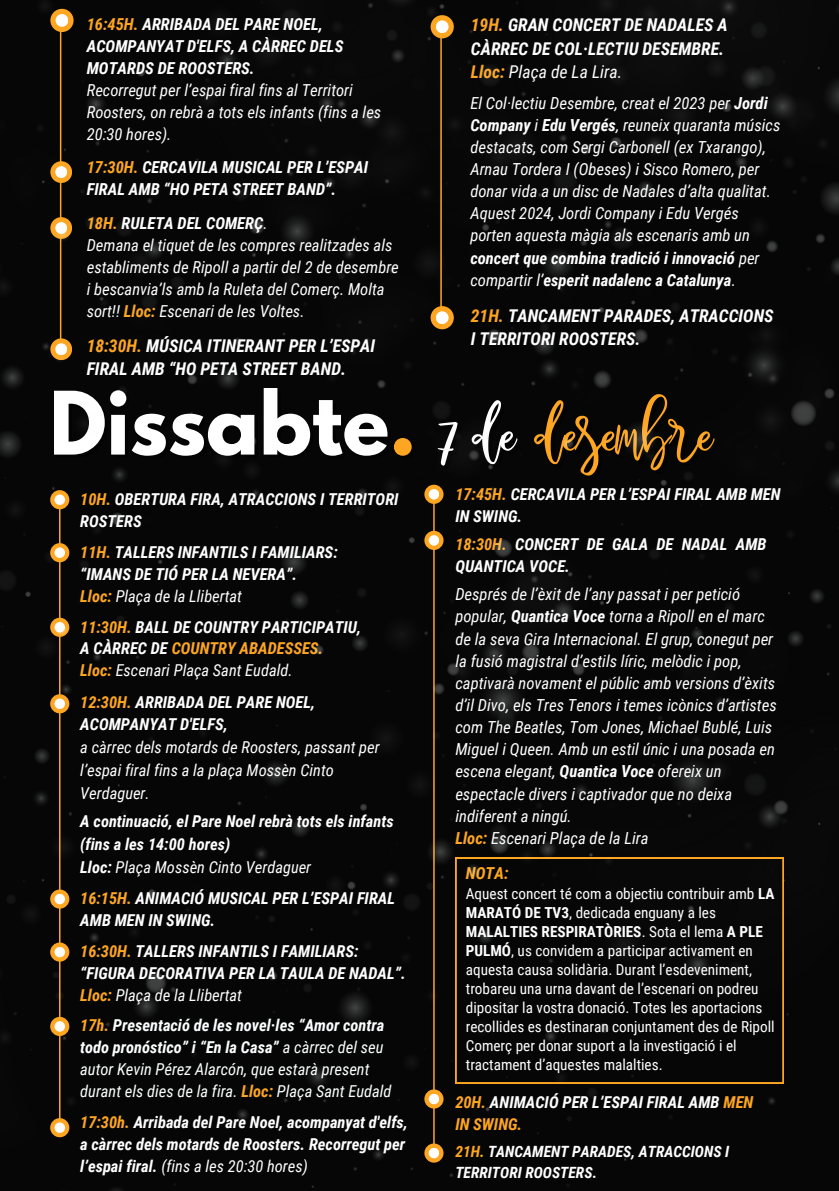
<style>
.page{position:relative;width:839px;height:1191px;background:#fff}
.page>*{position:absolute;margin:0;border:0;box-sizing:border-box;transform-origin:0 0}
.t1{font:700 77.4px "League Spartan";color:#fff}
.t2{font:italic 700 17.6px/23.4px "Roboto Condensed";color:#fff}
.t3{font:italic 16.6px/22.2px "Roboto Condensed";color:#fff}
.t4{font:italic 700 16.6px/22px "Roboto Condensed";color:#fff}
.t5{font:italic 700 16.6px "Roboto Condensed";color:#fea621}
.t6{font:italic 700 16.4px/21.8px "Roboto Condensed";color:#fff}
.t7{font:italic 700 16.4px/21.8px "Roboto Condensed";color:#fefefe}
.t8{font:italic 16.4px/21.8px "Roboto Condensed";color:#fcffff}
.t9{font:italic 16.4px/22.8px "Roboto Condensed";color:#fff}
.t10{font:italic 700 15.4px/20.6px "Roboto Condensed";color:#fff}
.t11{font:15.2px/19px "Roboto Condensed";color:#fff}
.s1{color:#fea621}
.s2{font-weight:700;color:#fea621}
.s3{font-weight:700}
.s4{font-weight:400}
.s5{color:rgb(0 0 0/.4)}
.s6{font-family:"Maldina";font-weight:400;font-size:82.2px;color:rgb(0 0 0/.4)}
.s7{font-family:"Maldina";font-weight:400;font-size:82.2px;color:#fea621}
.s8{font-weight:400;color:#fff}
.s9{color:#fac315}
.s10{color:#fefefe}
</style>
<div class="page">
<div style="left:0;top:0;width:838px;height:1191px;background:#060606"></div>
<p class="t4" style="left:87px;top:13px;width:258px"><span class="s1">16:45H.</span> ARRIBADA DEL PARE NOEL,<br>ACOMPANYAT D'ELFS, A CÀRREC DELS<br>MOTARDS DE ROOSTERS.</p>
<p class="t3" style="left:87px;top:79px;width:296px">Recorregut per l’espai firal fins al Territori<br>Roosters, on rebrà a tots els infants (fins a les<br>20:30 hores).</p>
<h5 class="t4" style="left:87px;top:157px;width:283px"><span class="s1">17:30H.</span> CERCAVILA MUSICAL PER L’ESPAI<br>FIRAL AMB “HO PETA STREET BAND”.</h5>
<p class="t3" style="left:87px;top:212px;width:313px"><span class="s2">18H.</span> <span class="s3">RULETA DEL COMERÇ</span>.<br>Demana el tiquet de les compres realitzades als establiments de Ripoll a partir del 2 de desembre i bescanvia’ls amb la Ruleta del Comerç. Molta sort!! <span class="s2">Lloc:</span> Escenari de les Voltes.</p>
<h1 class="t2" style="left:87px;top:334px;width:290px"><span class="s1">18:30H.</span> MÚSICA ITINERANT PER L’ESPAI<br>FIRAL AMB “HO PETA STREET BAND.</h1>
<p class="t2" style="left:471px;top:13px;width:258px"><span class="s1">19H.</span> GRAN CONCERT DE NADALES A<br>CÀRREC DE COL·LECTIU DESEMBRE.<br><span class="s1">Lloc:</span> <span class="s4">Plaça de La Lira.</span></p>
<h3 class="t3" style="left:470px;top:92px;width:312px">El Col·lectiu Desembre, creat el 2023 per <span class="s3">Jordi Company</span> i <span class="s3">Edu Vergés</span>, reuneix quaranta músics destacats, com Sergi Carbonell (ex Txarango), Arnau Tordera I (Obeses) i Sisco Romero, per donar vida a un disc de Nadales d’alta qualitat.<br>Aquest 2024, Jordi Company i Edu Vergés porten aquesta màgia als escenaris amb un <span class="s3">concert que combina tradició i innovació</span> per compartir l’<span class="s3">esperit nadalenc a Catalunya</span>.</h3>
<p class="t2" style="left:471px;top:304px;width:304px"><span class="s1">21H.</span> TANCAMENT PARADES, ATRACCIONS<br>I TERRITORI ROOSTERS.</p>
<p class="t1" style="left:49px;top:385px;width:665px">Dissabte<span class="s5">.</span> <span class="s6">7 de</span> <span class="s7">desembre</span></p>
<h3 class="t7" style="left:80px;top:489px;width:320px"><span class="s1">10H.</span> OBERTURA FIRA, ATRACCIONS I TERRITORI<br>ROSTERS</h3>
<p class="t6" style="left:80px;top:541px;width:259px"><span class="s1">11H.</span> TALLERS INFANTILS I FAMILIARS: “IMANS DE TIÓ PER LA NEVERA”.<br><span class="s1">Lloc:</span> <span class="s4">Plaça de la Llibertat</span></p>
<p class="t7" style="left:80px;top:616px;width:282px"><span class="s1">11:30H.</span> BALL DE COUNTRY PARTICIPATIU,<br>A CÀRREC DE <span class="s1">COUNTRY ABADESSES.<br>Lloc:</span> <span class="s8">Escenari Plaça Sant Eudald.</span></p>
<p class="t6" style="left:80px;top:691px;width:236px;line-height:22.8px"><span class="s1">12:30H.</span> ARRIBADA DEL PARE NOEL,<br>ACOMPANYAT D'ELFS,</p>
<p class="t9" style="left:80px;top:736px;width:301px">a càrrec dels motards de Roosters, passant per l’espai firal fins a la plaça Mossèn Cinto<br>Verdaguer.</p>
<p class="t6" style="left:80px;top:810px;width:315px;line-height:22.8px">A continuació, el Pare Noel rebrà tots els infants (fins a les 14:00 hores)<br>Lloc: <span class="s4">Plaça Mossèn Cinto Verdaguer</span></p>
<h3 class="t6" style="left:80px;top:888px;width:316px"><span class="s1">16:15H.</span> ANIMACIÓ MUSICAL PER L’ESPAI FIRAL<br>AMB MEN IN SWING.</h3>
<p class="t6" style="left:80px;top:940px;width:327px"><span class="s1">16:30H.</span> TALLERS INFANTILS I FAMILIARS: “FIGURA DECORATIVA PER LA TAULA DE NADAL”.<br><span class="s1">Lloc:</span> <span class="s4">Plaça de la Llibertat</span></p>
<h5 class="t8" style="left:80px;top:1015px;width:313px"><span class="s2">17h.</span> <span class="s3">Presentació de les novel·les “Amor contra todo pronóstico” i “En la Casa”</span> a càrrec del seu autor Kevin Pérez Alarcón, que estarà present durant els dies de la fira. <span class="s2">Lloc:</span> Plaça Sant Eudald</h5>
<p class="t6" style="left:80px;top:1111px;width:329px"><span class="s1">17:30h.</span> Arribada del Pare Noel, acompanyat d'elfs, a càrrec dels motards de Roosters. Recorregut per l’espai firal. <span class="s4">(fins a les 20:30 hores)</span></p>
<h3 class="t6" style="left:455px;top:483px;width:327px"><span class="s1">17:45H.</span> CERCAVILA PER L’ESPAI FIRAL AMB MEN<br>IN SWING.</h3>
<h5 class="t6" style="left:455px;top:533px;width:312px"><span class="s1">18:30H.</span> CONCERT DE GALA DE NADAL AMB<br>QUANTICA VOCE.</h5>
<h2 class="t3" style="left:455px;top:584px;width:323px">Després de l’èxit de l’any passat i per petició popular, <span class="s3">Quantica Voce</span> torna a Ripoll en el marc de la seva Gira Internacional. El grup, conegut per la fusió magistral d’estils líric, melòdic i pop, captivarà novament el públic amb versions d’èxits d’il Divo, els Tres Tenors i temes icònics d’artistes com The Beatles, Tom Jones, Michael Bublé, Luis Miguel i Queen. Amb un estil únic i una posada en escena elegant, <span class="s3">Quantica Voce</span> ofereix un espectacle divers i captivador que no deixa indiferent a ningú.<br><span class="s2">Lloc:</span> Escenari Plaça de la Lira</h2>
<h3 class="t5" style="left:466px;top:863px;width:44px">NOTA:</h3>
<h3 class="t11" style="left:466px;top:884px;width:310px">Aquest concert té com a objectiu contribuir amb <span class="s3">LA MARATÓ DE TV3</span>, dedicada enguany a les <span class="s3">MALALTIES RESPIRATÒRIES</span>. Sota el lema <span class="s3">A PLE PULMÓ</span>, us convidem a participar activament en aquesta causa solidària. Durant l’esdeveniment, trobareu una urna davant de l’escenari on podreu dipositar la vostra donació. Totes les aportacions recollides es destinaran conjuntament des de Ripoll Comerç per donar suport a la investigació i el tractament d’aquestes malalties.</h3>
<h3 class="t7" style="left:455px;top:1092px;width:299px"><span class="s1">20H.</span> ANIMACIÓ PER L’ESPAI FIRAL AMB <span class="s1">MEN<br>IN SWING.</span></h3>
<p class="t10" style="left:455px;top:1142px;width:275px"><span class="s1">21H</span><span class="s9">.</span> TANCAMENT PARADES, ATRACCIONS I<br>TERRITORI ROOSTERS<span class="s10">.</span></p>
</div>
